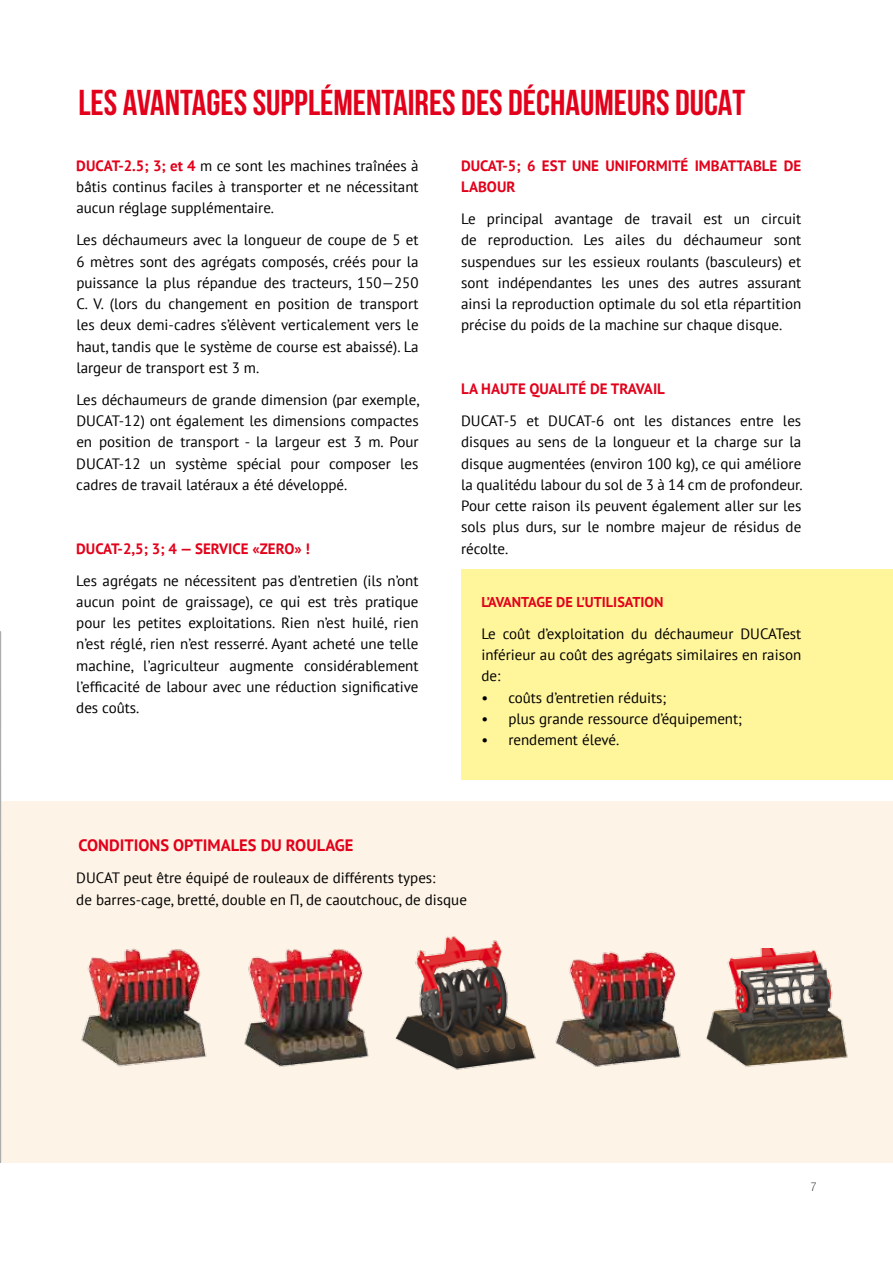
<style>
.page{position:relative;width:893px;height:1263px;background:#fff}
.page>*{position:absolute;margin:0;border:0;box-sizing:border-box;transform-origin:0 0}
.t1{font:700 36px "Bebas Neue";color:#e2001a}
.t2{font:700 16.5px "PT Sans";color:#e2001a}
.t3{font:15px/21.3px "PT Sans";color:#000;text-align:justify}
.t4{font:700 15px/21.3px "PT Sans";color:#e2001a}
.t5{font:700 14.25px "PT Sans";color:#e2001a}
.t6{font:100 condensed 12px "Helvetica Neue LT Std";color:#000}
.s1{font-weight:700;color:#e2001a}
</style>
<div class="page">
<hr style="left:0;top:632px;width:1px;height:59px;background:#9c9e9f">
<hr style="left:0;top:731px;width:1px;height:39px;background:#9c9e9f">
<hr style="left:0;top:810px;width:1px;height:39px;background:#9c9e9f">
<hr style="left:0;top:946px;width:1px;height:30px;background:#9c9e9f">
<hr style="left:0;top:1007px;width:1px;height:39px;background:#9c9e9f">
<hr style="left:0;top:1086px;width:1px;height:76px;background:#9c9e9f">
<hr style="left:0;top:692px;width:1px;height:39px;background:#9c9e9f">
<hr style="left:0;top:770px;width:1px;height:39px;background:#9c9e9f">
<svg style="left:0;top:849px;width:1px;height:58px"></svg>
<hr style="left:0;top:907px;width:1px;height:39px;background:#9c9e9f">
<svg style="left:0;top:976px;width:1px;height:31px"></svg>
<hr style="left:0;top:1046px;width:1px;height:39px;background:#9c9e9f">
<div style="left:461px;top:569px;width:432px;height:211px;background:#fff59b"></div>
<div style="left:1px;top:801px;width:892px;height:361px;background:#fdf3e6"></div>
<img style="left:81px;top:948px;width:119px;height:119px">
<img style="left:200px;top:949px;width:169px;height:118px">
<img style="left:395px;top:936px;width:126px;height:134px">
<img style="left:521px;top:951px;width:160px;height:116px">
<img style="left:706px;top:948px;width:142px;height:119px">
<h1 class="t1" style="left:78px;top:83px;width:668px">LES AVANTAGES SUPPLÉMENTAIRES DES DÉCHAUMEURS DUCAT</h1>
<p class="t3" style="left:76px;top:155px;width:344px"><span class="s1">DUСAT-2.5; 3; et 4</span> m ce sont les machines traînées à bâtis continus faciles à transporter et ne nécessitant aucun réglage supplémentaire.</p>
<p class="t3" style="left:76px;top:229px;width:344px">Les déchaumeurs avec la longueur de coupe de 5 et 6 mètres sont des agrégats composés, créés pour la puissance la plus répandue des tracteurs, 150—250<br>C. V. (lors du changement en position de transport les deux demi-cadres s’élèvent verticalement vers le haut, tandis que le système de course est abaissé). La largeur de transport est 3 m.</p>
<p class="t3" style="left:76px;top:388px;width:345px">Les déchaumeurs de grande dimension (par exemple, DUCAT-12) ont également les dimensions compactes en position de transport - la largeur est 3 m. Pour DUCAT-12 un système spécial pour composer les cadres de travail latéraux a été développé.</p>
<p class="t4" style="left:76px;top:537px;width:235px">DUCAT-2,5; 3; 4 — SERVICE «ZERO» !</p>
<p class="t3" style="left:76px;top:569px;width:344px">Les agrégats ne nécessitent pas d’entretien (ils n’ont aucun point de graissage), ce qui est très pratique pour les petites exploitations. Rien n’est huilé, rien n’est réglé, rien n’est resserré. Ayant acheté une telle machine, l’agriculteur augmente considérablement l’efficacité de labour avec une réduction significative des coûts.</p>
<p class="t2" style="left:78px;top:835px;width:277px">CONDITIONS OPTIMALES DU ROULAGE</p>
<p class="t4" style="left:461px;top:155px;width:342px">DUCAT-5; 6 EST UNE UNIFORMITÉ IMBATTABLE DE<br>LABOUR</p>
<p class="t3" style="left:461px;top:208px;width:342px">Le principal avantage de travail est un circuit de reproduction. Les ailes du déchaumeur sont suspendues sur les essieux roulants (basculeurs) et sont indépendantes les unes des autres assurant ainsi la reproduction optimale du sol etla répartition précise du poids de la machine sur chaque disque.</p>
<p class="t4" style="left:461px;top:378px;width:205px">LA HAUTE QUALITÉ DE TRAVAIL</p>
<p class="t3" style="left:461px;top:410px;width:343px">DUCAT-5 et DUCAT-6 ont les distances entre les disques au sens de la longueur et la charge sur la disque augmentées (environ 100 kg), ce qui améliore la qualitédu labour du sol de 3 à 14 cm de profondeur.<br>Pour cette raison ils peuvent également aller sur les sols plus durs, sur le nombre majeur de résidus de récolte.</p>
<p class="t5" style="left:481px;top:592px;width:184px">L’AVANTAGE DE L’UTILISATION</p>
<p class="t3" style="left:481px;top:622px;width:322px">Le coût d’exploitation du déchaumeur DUCATest inférieur au coût des agrégats similaires en raison de:</p>
<p class="t3" style="left:481px;top:686px;width:187px">• coûts d’entretien réduits;</p>
<p class="t3" style="left:481px;top:707px;width:262px">• plus grande ressource d’équipement;</p>
<p class="t3" style="left:481px;top:729px;width:139px">• rendement élevé.</p>
<p class="t3" style="left:76px;top:867px;width:392px">DUCAT peut être équipé de rouleaux de différents types:<br>de barres-cage, bretté, double en П, de caoutchouc, de disque</p>
<p class="t6" style="left:811px;top:1180px;width:7px">7</p>
</div>
